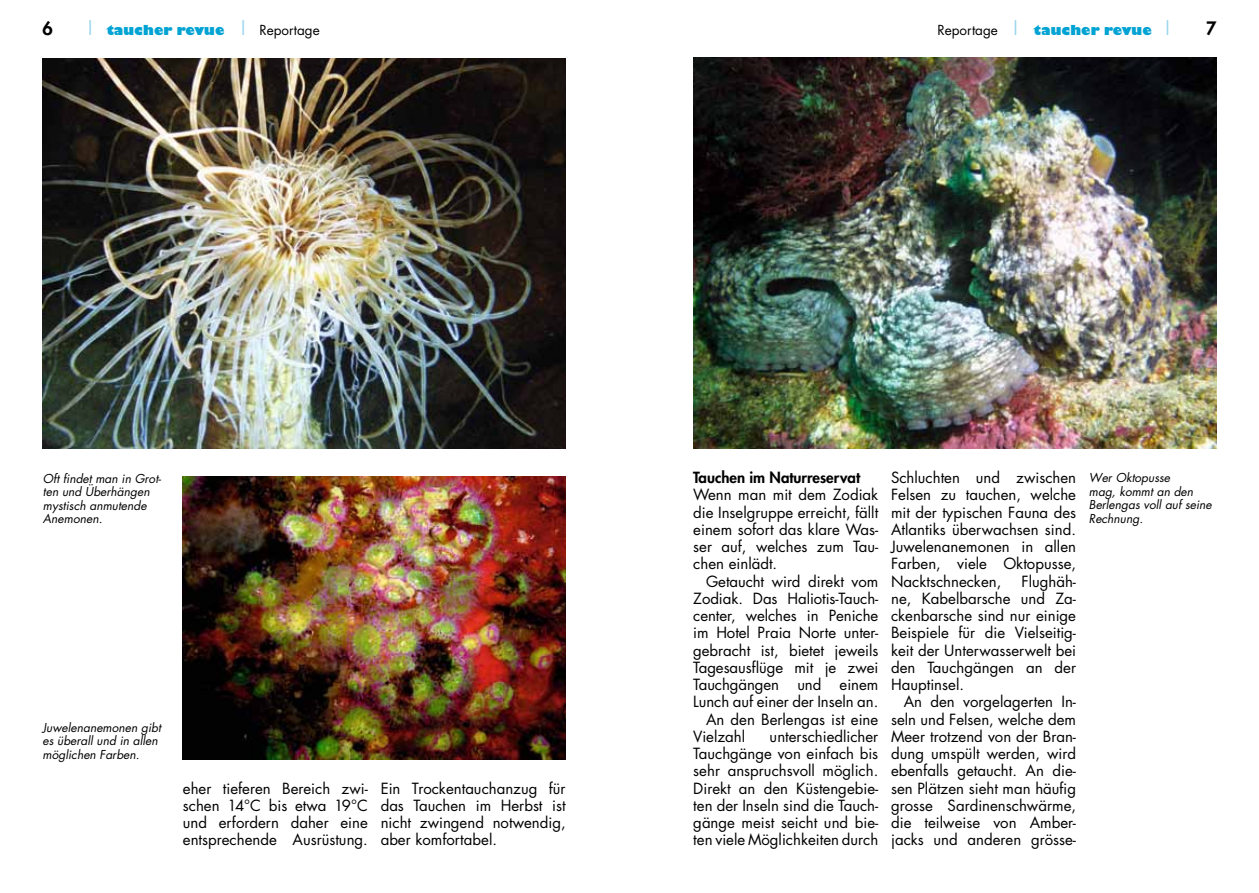
<style>
.page{position:relative;width:1259px;height:893px;background:#fff}
.page>*{position:absolute;margin:0;border:0;box-sizing:border-box;transform-origin:0 0}
.t1{font:800 18px "Futura";color:#000}
.t2{font:15px/17.2px "Futura";color:#000;text-align:justify}
.t3{font:800 15px "Futura";color:#000}
.t4{font:800 13.5px "Gill Sans";color:#00a3d3}
.t5{font:italic 12px/13.5px "Futura";color:#000}
.s1{font-family:"Futura";font-weight:400;font-size:18px;color:#96d3ec}
.s2{font-family:"Futura";font-weight:400;color:#000}
</style>
<div class="page">
<img style="left:43px;top:58px;width:523px;height:391px">
<img style="left:183px;top:476px;width:383px;height:283px">
<img style="left:693px;top:58px;width:523px;height:391px">
<p class="t1" style="left:43px;top:16px;width:12px">6</p>
<p class="t4" style="left:85px;top:21px;width:236px"><span class="s1">|</span> taucher revue <span class="s1">|</span> <span class="s2">Reportage</span></p>
<p class="t4" style="left:937px;top:21px;width:237px"><span class="s2">Reportage</span> <span class="s1">|</span> taucher revue <span class="s1">|</span></p>
<p class="t1" style="left:1206px;top:16px;width:12px">7</p>
<p class="t5" style="left:43px;top:472px;width:120px">Oft findet man in Grot&shy;ten und Überhängen mystisch anmutende<br>Anemonen.</p>
<p class="t5" style="left:43px;top:720px;width:120px">Juwelenanemonen gibt es überall und in allen möglichen Farben.</p>
<p class="t2" style="left:183px;top:779px;width:186px">eher tieferen Bereich zwi&shy;schen 14°C bis etwa 19°C und erfordern daher eine entsprechende Ausrüstung.</p>
<p class="t2" style="left:381px;top:779px;width:186px">Ein Trockentauchanzug für das Tauchen im Herbst ist nicht zwingend notwendig, aber komfortabel.</p>
<p class="t3" style="left:693px;top:468px;width:168px">Tauchen im Naturreservat</p>
<p class="t2" style="left:693px;top:486px;width:186px">Wenn man mit dem Zodiak die Inselgruppe erreicht, fällt einem sofort das klare Was&shy;ser auf, welches zum Tau&shy;chen einlädt.</p>
<p class="t2" style="left:706px;top:572px;width:174px">Getaucht wird direkt vom</p>
<p class="t2" style="left:693px;top:589px;width:186px">Zodiak. Das Haliotis-Tauch-</p>
<p class="t2" style="left:693px;top:607px;width:186px">center, welches in Peniche</p>
<p class="t2" style="left:693px;top:624px;width:186px">im Hotel Praia Norte unter-</p>
<p class="t2" style="left:693px;top:641px;width:186px">gebracht ist, bietet jeweils</p>
<p class="t2" style="left:693px;top:658px;width:186px">Tagesausflüge mit je zwei</p>
<p class="t2" style="left:693px;top:676px;width:186px">Tauchgängen und einem</p>
<p class="t2" style="left:693px;top:693px;width:186px">Lunch auf einer der Inseln an.</p>
<p class="t2" style="left:706px;top:710px;width:174px">An den Berlengas ist eine</p>
<p class="t2" style="left:693px;top:727px;width:53px">Vielzahl</p>
<p class="t2" style="left:693px;top:727px;width:186px;text-indent:76px">unterschiedlicher Tauchgänge von einfach bis sehr anspruchsvoll möglich.<br>Direkt an den Küstengebie&shy;ten der Inseln sind die Tauch&shy;gänge meist seicht und bie&shy;ten viele Möglichkeiten durch</p>
<p class="t2" style="left:891px;top:469px;width:186px">Schluchten und zwischen Felsen zu tauchen, welche mit der typischen Fauna des Atlantiks überwachsen sind.<br>Juwelenanemonen in allen Farben, viele Oktopusse, Nacktschnecken,</p>
<p class="t2" style="left:891px;top:572px;width:186px;text-indent:130px">Flughäh&shy;ne, Kabelbarsche und Za&shy;ckenbarsche sind nur einige Beispiele für die Vielseitig&shy;keit der Unterwasserwelt bei den Tauchgängen an der Hauptinsel.</p>
<p class="t2" style="left:891px;top:693px;width:186px;text-indent:13px">An den vorgelagerten In&shy;seln und Felsen, welche dem Meer trotzend von der Bran&shy;dung umspült werden, wird ebenfalls getaucht. An die&shy;sen Plätzen sieht man häufig grosse Sardinenschwärme, die teilweise von Amber&shy;jacks und anderen grösse-</p>
<p class="t5" style="left:1089px;top:471px;width:124px">Wer Oktopusse<br>mag, kommt an den<br>Berlengas voll auf seine<br>Rechnung.</p>
</div>
